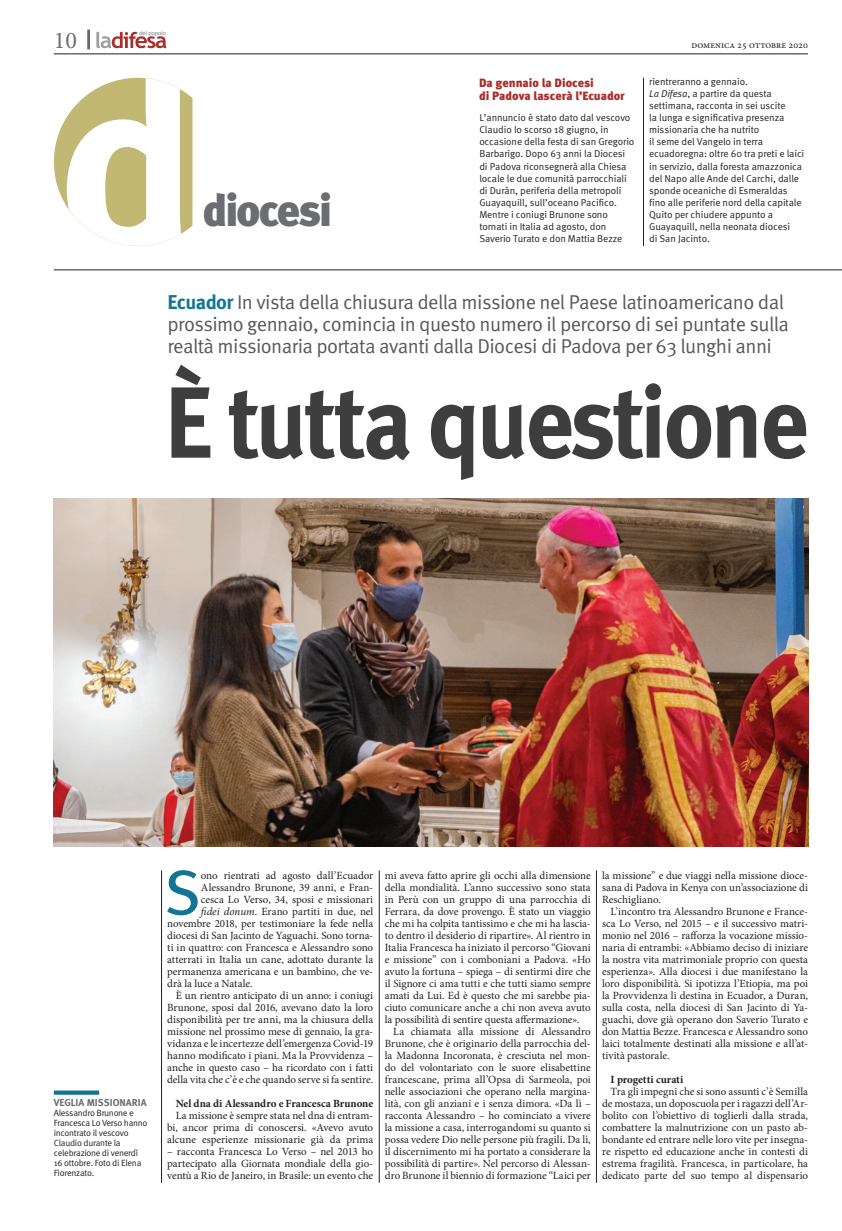
<style>
.page{position:relative;width:842px;height:1231px;background:#fff}
.page>*{position:absolute;margin:0;border:0;box-sizing:border-box;transform-origin:0 0}
.t1{font:700 257.5px "FF Meta Pro";color:#fff}
.t2{font:700 101px "FF Meta Pro";letter-spacing:-.045em;color:#3e3e3f;scale:.95 1}
.t3{font:63.2px "FF Meta Pro";color:#117593}
.t4{font:900 45px "FF Meta Pro";letter-spacing:-.06em;color:#6c6d70}
.t5{font:24px "Minion Pro";color:#6c6d70}
.t6{font:20px/22px "FF Meta Pro";letter-spacing:-.03em;color:#57585a}
.t7{font:900 12px/13px "FF Meta Pro";color:#ab2c2b}
.t8{font:11px/12px "Minion Pro";color:#231f20;text-align:justify}
.t9{font:700 11px "Minion Pro";color:#231f20}
.t10{font:10px/12px "FF Meta Pro";letter-spacing:-.01em;color:#231f20}
.t11{font:10px "Minion Pro";color:#231f20}
.t12{font:700 10px "FF Meta Pro";color:#6c6d70}
.t13{font:9px/10px "FF Meta Pro";letter-spacing:-.03em;color:#231f20}
.s1{font-style:italic}
.s2{font-weight:700;color:#117593}
</style>
<div class="page">
<hr style="left:54px;top:54px;width:754px;height:1px;background:#231f20">
<svg style="left:88px;top:30px;width:2px;height:19px"></svg>
<hr style="left:54px;top:270px;width:788px;height:1px;background:#231f20">
<svg style="left:96px;top:31px;width:71px;height:17px"></svg>
<img style="left:54px;top:498px;width:754px;height:348px">
<hr style="left:161px;top:870px;width:1px;height:312px;background:#231f20">
<hr style="left:596px;top:870px;width:1px;height:312px;background:#231f20">
<hr style="left:379px;top:870px;width:1px;height:312px;background:#231f20">
<svg style="left:54px;top:1090px;width:45px;height:4px"></svg>
<hr style="left:643px;top:78px;width:1px;height:168px;background:#231f20">
<svg style="left:54px;top:78px;width:138px;height:168px"></svg>
<h3 class="t5" style="left:54px;top:24px;width:25px">10</h3>
<p class="t11" style="left:691px;top:38px;width:118px">domenica 25 ottobre 2020</p>
<h1 class="t1" style="left:55px;top:-38px;width:145px">d</h1>
<p class="t7" style="left:479px;top:76px;width:147px">Da gennaio la Diocesi<br>di Padova lascerà l’Ecuador</p>
<p class="t10" style="left:649px;top:75px;width:157px">rientreranno a gennaio.<br><span class="s1">La Difesa</span>, a partire da questa settimana, racconta in sei uscite<br>la lunga e significativa presenza missionaria che ha nutrito<br>il seme del Vangelo in terra ecuadoregna: oltre 60 tra preti e laici in servizio, dalla foresta amazzonica del Napo alle Ande del Carchi, dalle sponde oceaniche di Esmeraldas fino alle periferie nord della capitale<br>Quito per chiudere appunto a<br>Guayaquill, nella neonata diocesi<br>di San Jacinto.</p>
<p class="t10" style="left:479px;top:111px;width:157px">L’annuncio è stato dato dal vescovo Claudio lo scorso 18 giugno, in occasione della festa di san Gregorio Barbarigo. Dopo 63 anni la Diocesi di Padova riconsegnerà alla Chiesa locale le due comunità parrocchiali di Duràn, periferia della metropoli Guayaquill, sull’oceano Pacifico.<br>Mentre i coniugi Brunone sono tornati in Italia ad agosto, don Saverio Turato e don Mattia Bezze</p>
<h3 class="t4" style="left:203px;top:174px;width:132px">diocesi</h3>
<h3 class="t6" style="left:167px;top:290px;width:623px"><span class="s2">Ecuador</span> In vista della chiusura della missione nel Paese latinoamericano dal prossimo gennaio, comincia in questo numero il percorso di sei puntate sulla realtà missionaria portata avanti dalla Diocesi di Padova per 63 lunghi anni</h3>
<h2 class="t2" style="left:164px;top:343px;width:680px">È tutta questione</h2>
<p class="t12" style="left:54px;top:1094px;width:94px">VEGLIA MISSIONARIA</p>
<p class="t13" style="left:54px;top:1107px;width:95px">Alessandro Brunone e<br>Francesca Lo Verso hanno incontrato il vescovo<br>Claudio durante la celebrazione di venerdì<br>16 ottobre. Foto di Elena<br>Fiorenzato.</p>
<h3 class="t3" style="left:164px;top:844px;width:39px">S</h3>
<p class="t8" style="left:201px;top:869px;width:174px">ono rientrati ad agosto dall’Ecuador</p>
<p class="t8" style="left:201px;top:881px;width:174px">Alessandro Brunone, 39 anni, e Fran-</p>
<p class="t8" style="left:201px;top:893px;width:174px">cesca Lo Verso, 34, sposi e missionari</p>
<p class="t8" style="left:201px;top:905px;width:174px"><span class="s1">fidei donum</span>. Erano partiti in due, nel</p>
<p class="t8" style="left:167px;top:917px;width:207px">novembre 2018, per testimoniare la fede nella</p>
<p class="t8" style="left:167px;top:929px;width:207px">diocesi di San Jacinto de Yaguachi. Sono torna-</p>
<p class="t8" style="left:167px;top:941px;width:207px">ti in quattro: con Francesca e Alessandro sono</p>
<p class="t8" style="left:167px;top:953px;width:207px">atterrati in Italia un cane, adottato durante la</p>
<p class="t8" style="left:167px;top:965px;width:207px">permanenza americana e un bambino, che ve-</p>
<p class="t8" style="left:167px;top:977px;width:87px">drà la luce a Natale.</p>
<p class="t8" style="left:176px;top:989px;width:199px">È un rientro anticipato di un anno: i coniugi</p>
<p class="t8" style="left:167px;top:1001px;width:208px">Brunone, sposi dal 2016, avevano dato la loro</p>
<p class="t8" style="left:167px;top:1013px;width:207px">disponibilità per tre anni, ma la chiusura della</p>
<p class="t8" style="left:167px;top:1025px;width:207px">missione nel prossimo mese di gennaio, la gra-</p>
<p class="t8" style="left:167px;top:1037px;width:207px">vidanza e le incertezze dell’emergenza Covid-19</p>
<p class="t8" style="left:167px;top:1049px;width:207px">hanno modificato i piani. Ma la Provvidenza –</p>
<p class="t8" style="left:167px;top:1061px;width:208px">anche in questo caso – ha ricordato con i fatti</p>
<p class="t8" style="left:167px;top:1073px;width:207px">della vita che c’è e che quando serve si fa sentire.</p>
<p class="t9" style="left:176px;top:1095px;width:199px">Nel dna di Alessandro e Francesca Brunone</p>
<p class="t8" style="left:167px;top:1109px;width:208px;text-indent:9px">La missione è sempre stata nel dna di entram&shy;bi, ancor prima di conoscersi. «Avevo avuto alcune esperienze missionarie già da prima</p>
<p class="t8" style="left:167px;top:1145px;width:208px">– racconta Francesca Lo Verso – nel 2013 ho partecipato alla Giornata mondiale della gio&shy;ventù a Rio de Janeiro, in Brasile: un evento che</p>
<p class="t8" style="left:385px;top:869px;width:208px">mi aveva fatto aprire gli occhi alla dimensione della mondialità. L’anno successivo sono stata in Perù con un gruppo di una parrocchia di Ferrara, da dove provengo. È stato un viaggio che mi ha colpita tantissimo e che mi ha lascia&shy;to dentro il desiderio di ripartire». Al rientro in Italia Francesca ha iniziato il percorso “Giovani e missione” con i comboniani a Padova. «Ho avuto la fortuna – spiega – di sentirmi dire che il Signore ci ama tutti e che tutti siamo sempre amati da Lui. Ed è questo che mi sarebbe pia&shy;ciuto comunicare anche a chi non aveva avuto la possibilità di sentire questa affermazione».</p>
<p class="t8" style="left:385px;top:1025px;width:207px;text-indent:9px">La chiamata alla missione di Alessandro Brunone, che è originario della parrocchia del&shy;la Madonna Incoronata, è cresciuta nel mon&shy;do del volontariato con le suore elisabettine francescane, prima all’Opsa di Sarmeola, poi nelle associazioni che operano nella margina&shy;lità, con gli anziani e i senza dimora. «Da lì – racconta Alessandro – ho cominciato a vivere la missione a casa, interrogandomi su quanto si possa vedere Dio nelle persone più fragili. Da lì, il discernimento mi ha portato a considerare la possibilità di partire». Nel percorso di Alessan&shy;dro Brunone il biennio di formazione “Laici per</p>
<p class="t8" style="left:602px;top:869px;width:207px">la missione” e due viaggi nella missione dioce&shy;sana di Padova in Kenya con un’associazione di Reschigliano.</p>
<p class="t8" style="left:602px;top:905px;width:208px;text-indent:9px">L’incontro tra Alessandro Brunone e France&shy;sca Lo Verso, nel 2015 – e il successivo matri&shy;monio nel 2016 – rafforza la vocazione missio&shy;naria di entrambi: «Abbiamo deciso di iniziare la nostra vita matrimoniale proprio con questa esperienza». Alla diocesi i due manifestano la loro disponibilità. Si ipotizza l’Etiopia, ma poi la Provvidenza li destina in Ecuador, a Duran, sulla costa, nella diocesi di San Jacinto di Ya&shy;guachi, dove già operano don Saverio Turato e don Mattia Bezze. Francesca e Alessandro sono laici totalmente destinati alla missione e all’at&shy;tività pastorale.</p>
<p class="t9" style="left:611px;top:1071px;width:74px">I progetti curati</p>
<p class="t8" style="left:602px;top:1085px;width:208px;text-indent:9px">Tra gli impegni che si sono assunti c’è Semilla de mostaza, un doposcuola per i ragazzi dell’Ar&shy;bolito con l’obiettivo di toglierli dalla strada, combattere la malnutrizione con un pasto ab&shy;bondante ed entrare nelle loro vite per insegna&shy;re rispetto ed educazione anche in contesti di estrema fragilità. Francesca, in particolare, ha dedicato parte del suo tempo al dispensario</p>
</div>
